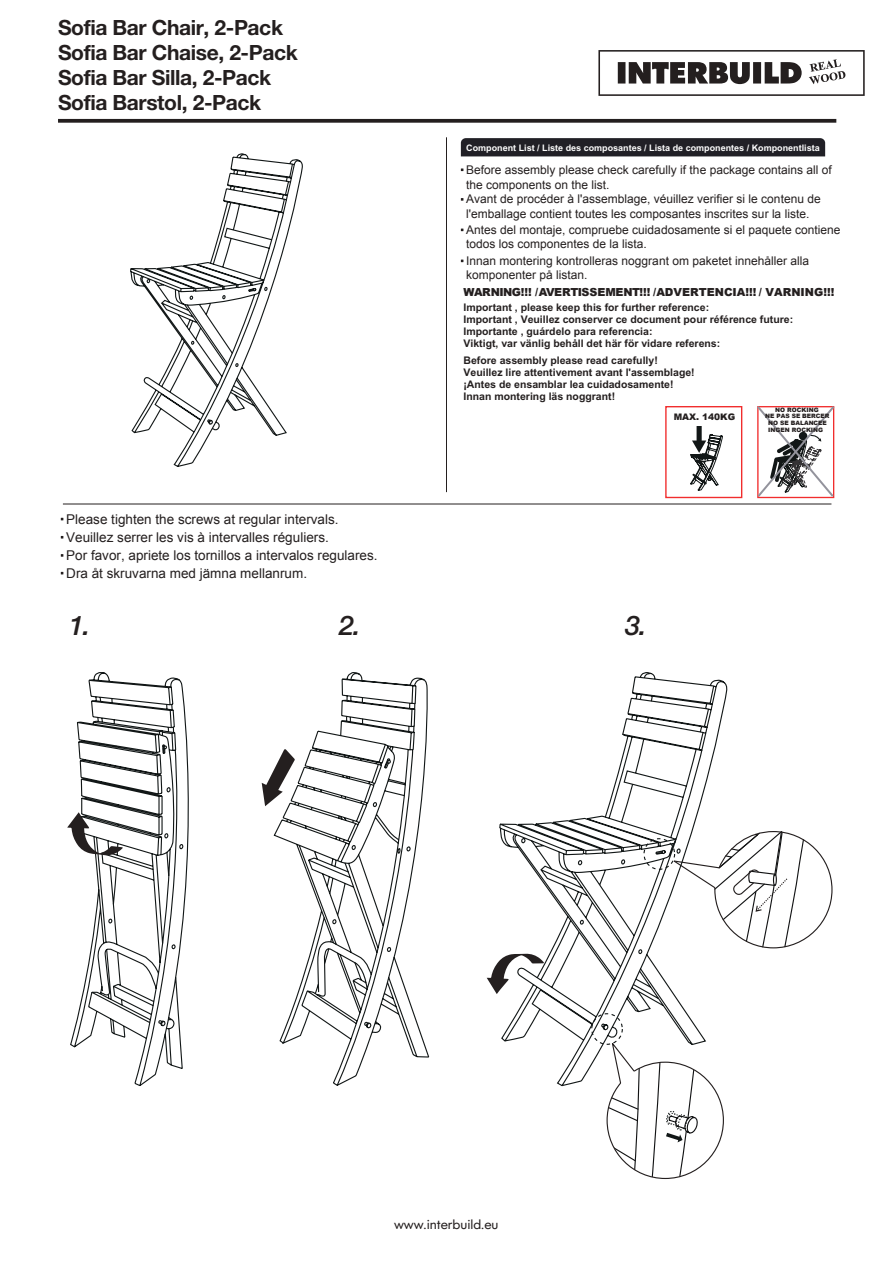
<style>
.page{position:relative;width:893px;height:1263px;background:#fff}
.page>*{position:absolute;margin:0;border:0;box-sizing:border-box;transform-origin:0 0}
.t1{font:italic 500 27px "Helvetica Neue LT Pro";color:#241f1f}
.t2{font:700 21px/25.2px "Helvetica Neue";letter-spacing:-.02em;color:#241f1f}
.t3{font:13.5px/18.1px "Arial";color:#241f1f}
.t4{font:13.5px "IKEA Sans";color:#241f1f}
.t5{font:12px/14.4px "Arial";color:#241f1f}
.t6{font:900 11.1px "Arial";color:#241f1f}
.t7{font:700 10.5px/12.1px "Arial";color:#241f1f}
.t8{font:700 9px "Arial";color:#fff}
.t9{font:900 9px "Arial";color:#241f1f}
.t10{font:900 6px/6px "Arial";color:#241f1f;text-align:center}
</style>
<div class="page">
<svg style="left:728px;top:831px;width:105px;height:118px"></svg>
<svg style="left:262px;top:772px;width:11px;height:34px"></svg>
<svg style="left:487px;top:962px;width:11px;height:32px"></svg>
<svg style="left:58px;top:119px;width:778px;height:4px;background:#343030"></svg>
<hr style="left:63px;top:504px;width:768px;height:1px;background:#241f1f">
<hr style="left:446px;top:137px;width:1px;height:355px;background:#241f1f">
<svg style="left:598px;top:50px;width:267px;height:46px"></svg>
<div style="left:665px;top:406px;width:77px;height:92px;border:1px solid #f12d2d"></div>
<svg style="left:70px;top:672px;width:119px;height:414px"></svg>
<svg style="left:273px;top:672px;width:157px;height:414px"></svg>
<svg style="left:498px;top:672px;width:230px;height:415px"></svg>
<svg style="left:130px;top:153px;width:173px;height:314px"></svg>
<svg style="left:690px;top:426px;width:33px;height:65px"></svg>
<div style="left:643px;top:838px;width:32px;height:32px;border:1px dashed #121717;border-radius:50%"></div>
<div style="left:591px;top:1013px;width:32px;height:32px;border:1px dashed #121717;border-radius:50%"></div>
<svg style="left:606px;top:1039px;width:118px;height:140px"></svg>
<svg style="left:757px;top:406px;width:78px;height:93px"></svg>
<svg style="left:67px;top:812px;width:56px;height:44px"></svg>
<div style="left:461px;top:138px;width:364px;height:18px;background:#212026"></div>
<h2 class="t2" style="left:58px;top:14px;width:241px">Sofia Bar Chair, 2-Pack<br>Sofia Bar Chaise, 2-Pack<br>Sofia Bar Silla, 2-Pack<br>Sofia Barstol, 2-Pack</h2>
<p class="t3" style="left:66px;top:510px;width:313px">Please tighten the screws at regular intervals.<br>Veuillez serrer les vis à intervalles réguliers.<br>Por favor, apriete los tornillos a intervalos regulares.<br>Dra åt skruvarna med jämna mellanrum.</p>
<p class="t8" style="left:466px;top:143px;width:355px">Component List / Liste des composantes / Lista de componentes / Komponentlista</p>
<p class="t5" style="left:466px;top:163px;width:367px">Before assembly please check carefully if the package contains all of the components on the list.</p>
<p class="t5" style="left:466px;top:192px;width:356px">Avant de procéder à l'assemblage, véuillez verifier si le contenu de l'emballage contient toutes les composantes inscrites sur la liste.</p>
<p class="t5" style="left:466px;top:222px;width:376px">Antes del montaje, compruebe cuidadosamente si el paquete contiene todos los componentes de la lista.</p>
<p class="t5" style="left:466px;top:253px;width:344px">Innan montering kontrolleras noggrant om paketet innehåller alla komponenter på listan.</p>
<p class="t6" style="left:463px;top:284px;width:372px">WARNING!!! /AVERTISSEMENT!!! /ADVERTENCIA!!! / VARNING!!!</p>
<p class="t7" style="left:463px;top:325px;width:258px;line-height:12.6px">Importante , guárdelo para referencia:<br>Viktigt, var vänlig behåll det här för vidare referens:</p>
<p class="t7" style="left:463px;top:301px;width:331px">Important , please keep this for further reference:<br>Important , Veuillez conserver ce document pour référence future:</p>
<p class="t7" style="left:463px;top:354px;width:233px">Before assembly please read carefully!<br>Veuillez lire attentivement avant l'assemblage! ¡Antes de ensamblar lea cuidadosamente!<br>Innan montering läs noggrant!</p>
<p class="t9" style="left:674px;top:410px;width:63px">MAX. 140KG</p>
<p class="t10" style="left:765px;top:407px;width:66px">NO ROCKING<br>NE PAS SE BERCER</p>
<p class="t10" style="left:768px;top:419px;width:60px;line-height:7.2px;text-align:left">NO SE BALANCEE<br>INGEN ROCKING</p>
<h1 class="t1" style="left:69px;top:609px;width:23px">1.</h1>
<h1 class="t1" style="left:339px;top:609px;width:23px">2.</h1>
<h1 class="t1" style="left:625px;top:609px;width:23px">3.</h1>
<p class="t4" style="left:394px;top:1217px;width:106px">www.interbuild.eu</p>
</div>
